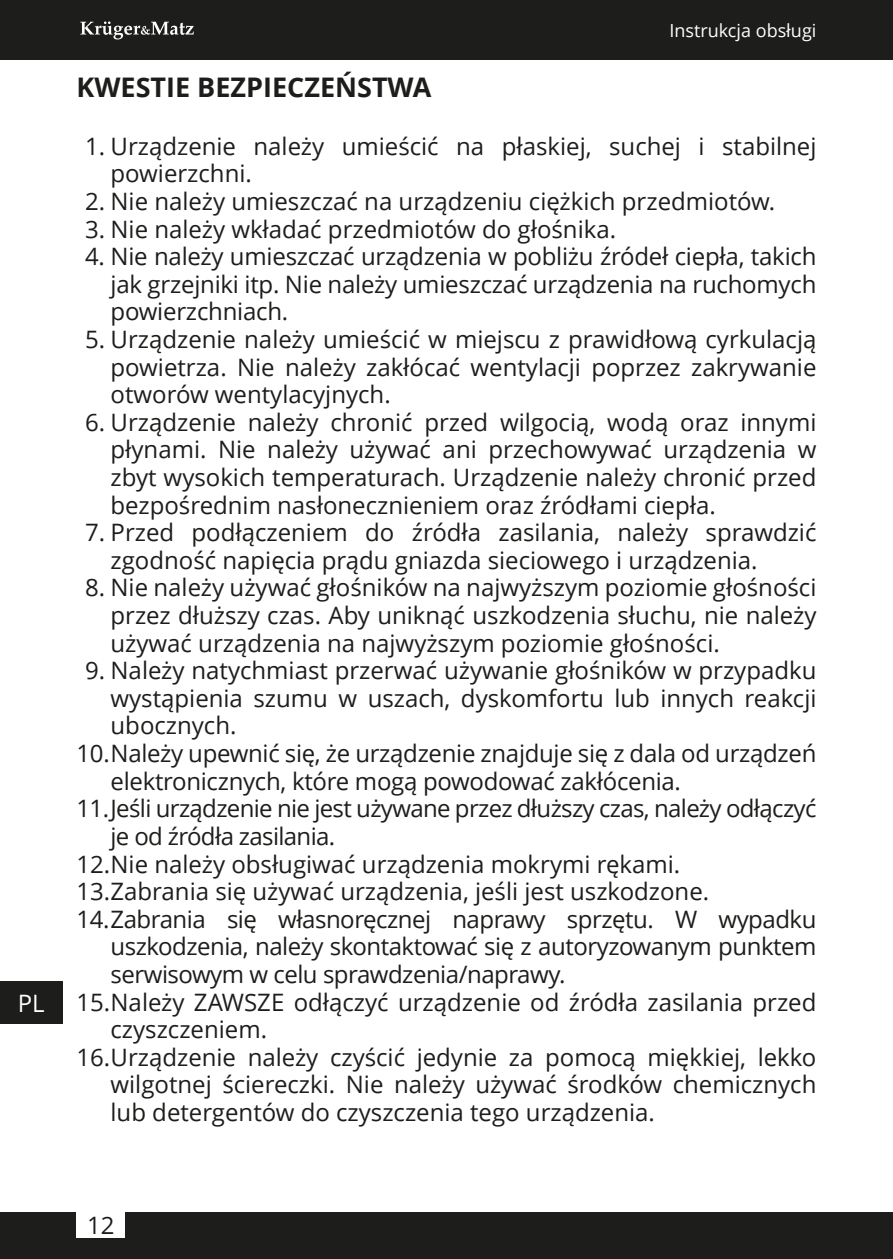
<style>
.page{position:relative;width:893px;height:1259px;background:#fff}
.page>*{position:absolute;margin:0;border:0;box-sizing:border-box;transform-origin:0 0}
.t1{font:700 27px "Open Sans";color:#1d1d1b}
.t2{font:24px/27.6px "Open Sans";color:#1d1d1b;text-align:justify}
.t3{font:24px "Open Sans";letter-spacing:-.02em;color:#1d1d1b}
.t4{font:24px "Open Sans";letter-spacing:-.025em;color:#1d1d1b}
.t5{font:24px "Open Sans";color:#fff}
.t6{font:18px "Open Sans";color:#fff}
</style>
<div class="page">
<div style="left:0;top:1212px;width:893px;height:47px;background:#1d1d1b"></div>
<div style="left:0;top:0;width:893px;height:60px;background:#1d1d1b"></div>
<svg style="left:80px;top:21px;width:114px;height:18px"></svg>
<div style="left:77px;top:1212px;width:48px;height:25px;background:#fff"></div>
<div style="left:0;top:981px;width:63px;height:43px;background:#1d1d1b"></div>
<p class="t5" style="left:18px;top:993px;width:28px">PL</p>
<p class="t6" style="left:669px;top:23px;width:148px">Instrukcja obsługi</p>
<p class="t1" style="left:77px;top:76px;width:356px">KWESTIE BEZPIECZEŃSTWA</p>
<p class="t2" style="left:111px;top:135px;width:707px;text-indent:-26px">1. Urządzenie należy umieścić na płaskiej, suchej i stabilnej powierzchni.</p>
<p class="t2" style="left:85px;top:190px;width:692px">2. Nie należy umieszczać na urządzeniu ciężkich przedmiotów.</p>
<p class="t2" style="left:85px;top:217px;width:533px">3. Nie należy wkładać przedmiotów do głośnika.</p>
<p class="t2" style="left:111px;top:245px;width:707px;text-indent:-26px">4. Nie należy umieszczać urządzenia w pobliżu źródeł ciepła, takich jak grzejniki itp. Nie należy umieszczać urządzenia na ruchomych powierzchniach.</p>
<p class="t2" style="left:111px;top:328px;width:707px;text-indent:-26px">5. Urządzenie należy umieścić w miejscu z prawidłową cyrkulacją powietrza. Nie należy zakłócać wentylacji poprzez zakrywanie otworów wentylacyjnych.</p>
<p class="t2" style="left:111px;top:411px;width:707px;text-indent:-26px">6. Urządzenie należy chronić przed wilgocią, wodą oraz innymi płynami. Nie należy używać ani przechowywać urządzenia w zbyt wysokich temperaturach. Urządzenie należy chronić przed bezpośrednim nasłonecznieniem oraz źródłami ciepła.</p>
<p class="t2" style="left:111px;top:521px;width:707px;text-indent:-26px">7. Przed podłączeniem do źródła zasilania, należy sprawdzić zgodność napięcia prądu gniazda sieciowego i urządzenia.</p>
<p class="t2" style="left:111px;top:576px;width:707px;text-indent:-26px">8. Nie należy używać głośników na najwyższym poziomie głośności przez dłuższy czas. Aby uniknąć uszkodzenia słuchu, nie należy używać urządzenia na najwyższym poziomie głośności.</p>
<p class="t2" style="left:85px;top:659px;width:733px">9. Należy natychmiast przerwać używanie głośników w przypadku</p>
<p class="t2" style="left:111px;top:687px;width:707px">wystąpienia szumu w uszach, dyskomfortu lub innych reakcji</p>
<p class="t2" style="left:111px;top:714px;width:127px">ubocznych.</p>
<p class="t2" style="left:77px;top:742px;width:741px">10.Należy upewnić się, że urządzenie znajduje się z dala od urządzeń</p>
<p class="t2" style="left:111px;top:769px;width:572px">elektronicznych, które mogą powodować zakłócenia.</p>
<p class="t4" style="left:77px;top:799px;width:741px">11.Jeśli urządzenie nie jest używane przez dłuższy czas, należy odłączyć</p>
<p class="t4" style="left:111px;top:826px;width:226px">je od źródła zasilania.</p>
<p class="t2" style="left:77px;top:852px;width:605px">12.Nie należy obsługiwać urządzenia mokrymi rękami.</p>
<p class="t2" style="left:77px;top:880px;width:634px">13.Zabrania się używać urządzenia, jeśli jest uszkodzone.</p>
<p class="t3" style="left:77px;top:909px;width:741px">14.Zabrania się własnoręcznej naprawy sprzętu. W wypadku</p>
<p class="t3" style="left:111px;top:937px;width:707px">uszkodzenia, należy skontaktować się z autoryzowanym punktem</p>
<p class="t3" style="left:111px;top:964px;width:456px">serwisowym w celu sprawdzenia/naprawy.</p>
<p class="t2" style="left:77px;top:990px;width:741px">15.Należy ZAWSZE odłączyć urządzenie od źródła zasilania przed</p>
<p class="t2" style="left:111px;top:1018px;width:158px">czyszczeniem.</p>
<p class="t2" style="left:77px;top:1045px;width:741px">16.Urządzenie należy czyścić jedynie za pomocą miękkiej, lekko</p>
<p class="t2" style="left:111px;top:1073px;width:707px">wilgotnej ściereczki. Nie należy używać środków chemicznych</p>
<p class="t2" style="left:111px;top:1101px;width:546px">lub detergentów do czyszczenia tego urządzenia.</p>
<p class="t2" style="left:87px;top:1214px;width:29px">12</p>
</div>
